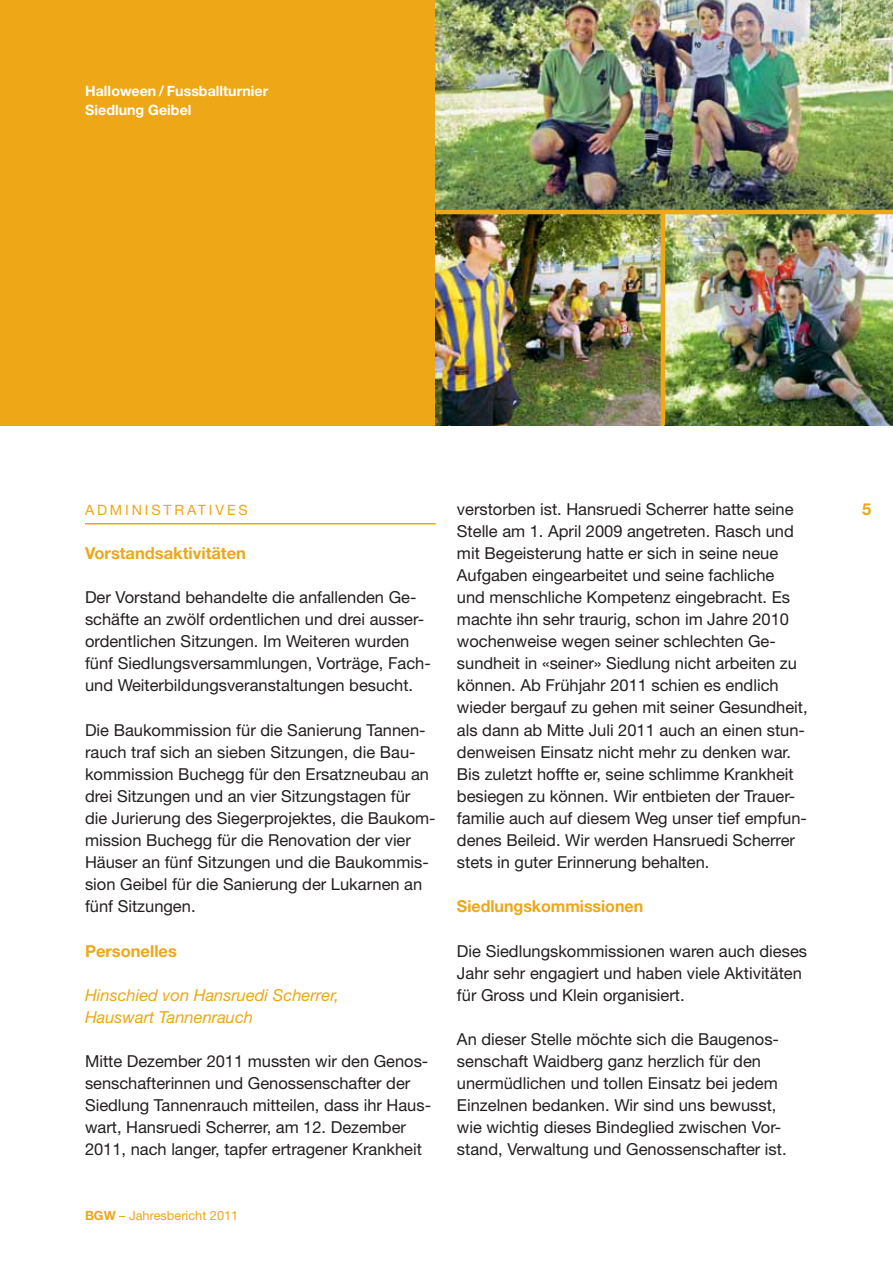
<style>
.page{position:relative;width:893px;height:1263px;background:#fff}
.page>*{position:absolute;margin:0;border:0;box-sizing:border-box;transform-origin:0 0}
.t1{font:16.5px/22px "Helvetica Neue";color:#231f20}
.t2{font:700 16.5px "Helvetica Neue";color:#eda717}
.t3{font:italic 16.5px/22px "Helvetica Neue";color:#eda717}
.t4{font:700 14.25px/18.3px "Helvetica Neue";color:#fff}
.t5{font:14.25px "Helvetica Neue";letter-spacing:.2em;color:#eda717}
.t6{font:12.75px "Helvetica Neue";color:#eda717}
.s1{font-weight:700}
</style>
<div class="page">
<hr style="left:85px;top:523px;width:351px;height:2px;background:#eda717">
<div style="left:0;top:0;width:457px;height:425px;background:#eda717"></div>
<img style="left:435px;top:0;width:458px;height:425px">
<hr style="left:435px;top:210px;width:458px;height:4px;background:#eda717">
<hr style="left:661px;top:211px;width:4px;height:214px;background:#eda717">
<p class="t4" style="left:85px;top:83px;width:185px">Halloween / Fussballturnier<br>Siedlung Geibel</p>
<p class="t5" style="left:85px;top:504px;width:164px">ADMINISTRATIVES</p>
<p class="t2" style="left:85px;top:547px;width:162px">Vorstandsaktivitäten</p>
<p class="t1" style="left:85px;top:588px;width:347px">Der Vorstand behandelte die anfallenden Ge&shy;schäfte an zwölf ordentlichen und drei ausser&shy;ordentlichen Sitzungen. Im Weiteren wurden fünf Siedlungsversammlungen, Vorträge, Fach&shy;und Weiterbildungsveranstaltungen besucht.</p>
<p class="t1" style="left:85px;top:720px;width:352px">Die Baukommission für die Sanierung Tannen&shy;rauch traf sich an sieben Sitzungen, die Bau&shy;kommission Buchegg für den Ersatzneubau an drei Sitzungen und an vier Sitzungstagen für die Jurierung des Siegerprojektes, die Baukom&shy;mission Buchegg für die Renovation der vier Häuser an fünf Sitzungen und die Baukommis&shy;sion Geibel für die Sanierung der Lukarnen an fünf Sitzungen.</p>
<p class="t2" style="left:85px;top:945px;width:93px">Personelles</p>
<p class="t3" style="left:85px;top:985px;width:255px">Hinschied von Hansruedi Scherrer,<br>Hauswart Tannenrauch</p>
<p class="t1" style="left:85px;top:1052px;width:348px">Mitte Dezember 2011 mussten wir den Genos&shy;senschafterinnen und Genossenschafter der Siedlung Tannenrauch mitteilen, dass ihr Haus&shy;wart, Hansruedi Scherrer, am 12. Dezember 2011, nach langer, tapfer ertragener Krankheit</p>
<p class="t6" style="left:85px;top:1211px;width:155px"><span class="s1">BGW</span> – Jahresbericht 2011</p>
<p class="t1" style="left:457px;top:499px;width:352px">verstorben ist. Hansruedi Scherrer hatte seine Stelle am 1. April 2009 angetreten. Rasch und mit Begeisterung hatte er sich in seine neue Aufgaben eingearbeitet und seine fachliche<br>und menschliche Kompetenz eingebracht. Es machte ihn sehr traurig, schon im Jahre 2010 wochenweise wegen seiner schlechten Ge&shy;sundheit in «seiner» Siedlung nicht arbeiten zu können. Ab Frühjahr 2011 schien es endlich wieder bergauf zu gehen mit seiner Gesundheit, als dann ab Mitte Juli 2011 auch an einen stun&shy;denweisen Einsatz nicht mehr zu denken war.<br>Bis zuletzt hoffte er, seine schlimme Krankheit besiegen zu können. Wir entbieten der Trauer&shy;familie auch auf diesem Weg unser tief empfun&shy;denes Beileid. Wir werden Hansruedi Scherrer stets in guter Erinnerung behalten.</p>
<p class="t2" style="left:457px;top:901px;width:188px">Siedlungskommissionen</p>
<p class="t1" style="left:457px;top:941px;width:352px">Die Siedlungskommissionen waren auch dieses<br>Jahr sehr engagiert und haben viele Aktivitäten für Gross und Klein organisiert.</p>
<p class="t1" style="left:457px;top:1030px;width:331px">An dieser Stelle möchte sich die Baugenos&shy;senschaft Waidberg ganz herzlich für den unermüdlichen und tollen Einsatz bei jedem Einzelnen bedanken. Wir sind uns bewusst, wie wichtig dieses Bindeglied zwischen Vor&shy;stand, Verwaltung und Genossenschafter ist.</p>
<p class="t2" style="left:862px;top:503px;width:11px">5</p>
</div>
